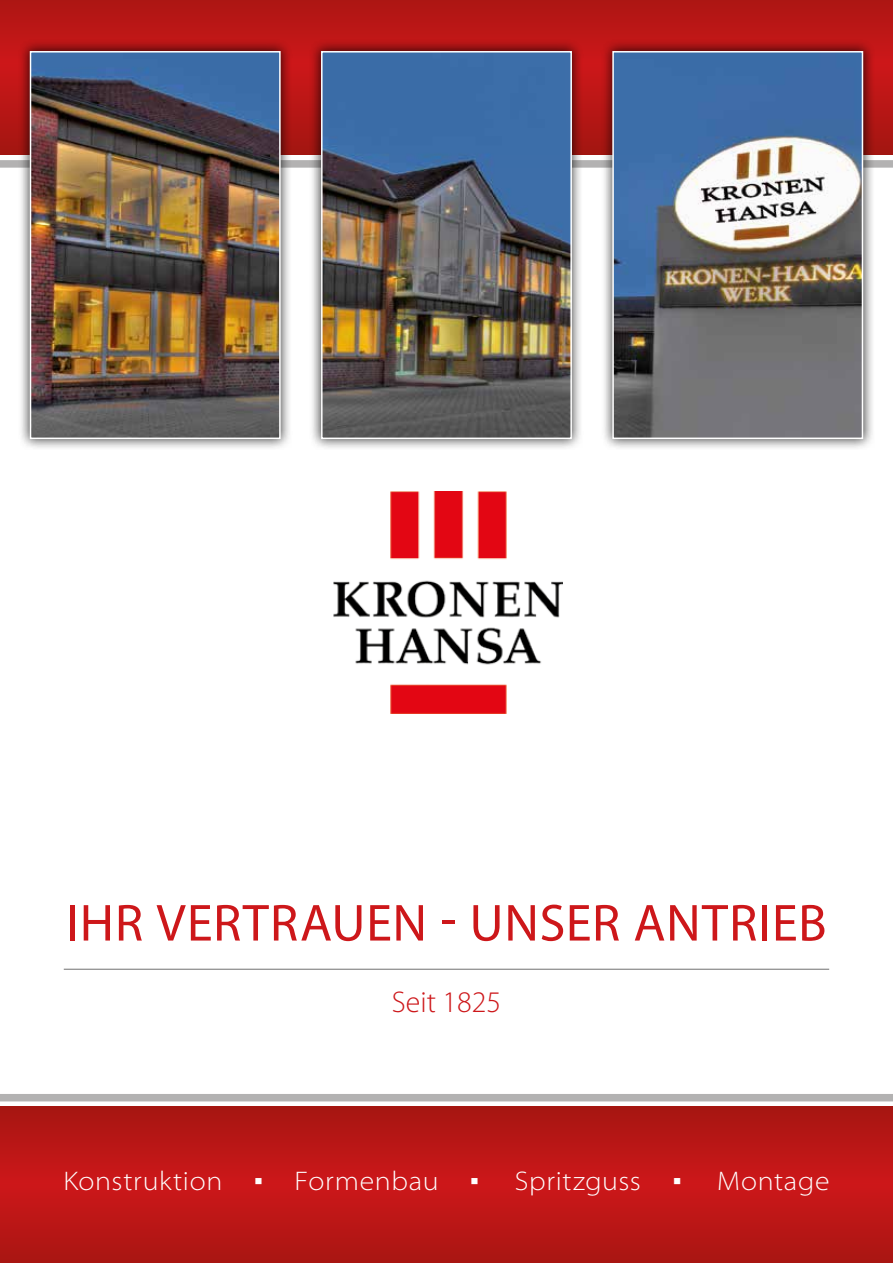
<style>
.page{position:relative;width:893px;height:1263px;background:#fff}
.page>*{position:absolute;margin:0;border:0;box-sizing:border-box;transform-origin:0 0}
.t1{font:52.5px "Myriad Pro";letter-spacing:.015em;color:#cd171a}
.t2{font:300 30px "Myriad Pro";color:#cd171a}
.t3{font:300 semi-expanded 27px "Myriad Pro";letter-spacing:.025em;color:#fff}
.s1{font-family:"Arial";font-weight:400;font-stretch:normal}
</style>
<div class="page">
<svg style="left:0;top:1107px;width:893px;height:156px;background:#ba1615"></svg>
<div style="left:0;top:1094px;width:893px;height:7px;background:#b3b2b2"></div>
<svg style="left:0;top:0;width:893px;height:155px;background:#b71615"></svg>
<div style="left:0;top:160px;width:893px;height:8px;background:#b3b2b2"></div>
<div style="left:18px;top:39px;width:274px;height:412px;background:#000;opacity:.75"></div>
<img style="left:33px;top:54px;width:245px;height:382px">
<div style="left:30px;top:51px;width:251px;height:388px;border:2px solid #fff"></div>
<div style="left:309px;top:39px;width:275px;height:412px;background:#000;opacity:.75"></div>
<img style="left:324px;top:54px;width:245px;height:382px">
<div style="left:321px;top:51px;width:251px;height:388px;border:2px solid #fff"></div>
<div style="left:601px;top:39px;width:274px;height:412px;background:#000;opacity:.75"></div>
<img style="left:615px;top:54px;width:245px;height:382px">
<div style="left:612px;top:51px;width:251px;height:388px;border:2px solid #fff"></div>
<img style="left:333px;top:491px;width:229px;height:222px">
<hr style="left:64px;top:969px;width:765px;height:1px;background:#706f6f">
<h1 class="t1" style="left:66px;top:890px;width:762px">IHR VERTRAUEN - UNSER ANTRIEB</h1>
<p class="t2" style="left:392px;top:984px;width:111px">Seit 1825</p>
<p class="t3" style="left:63px;top:1164px;width:418px">Konstruktion <span class="s1">▪</span> Formenbau <span class="s1">▪</span></p>
<p class="t3" style="left:515px;top:1164px;width:168px">Spritzguss <span class="s1">▪</span></p>
<p class="t3" style="left:717px;top:1164px;width:114px">Montage</p>
</div>
